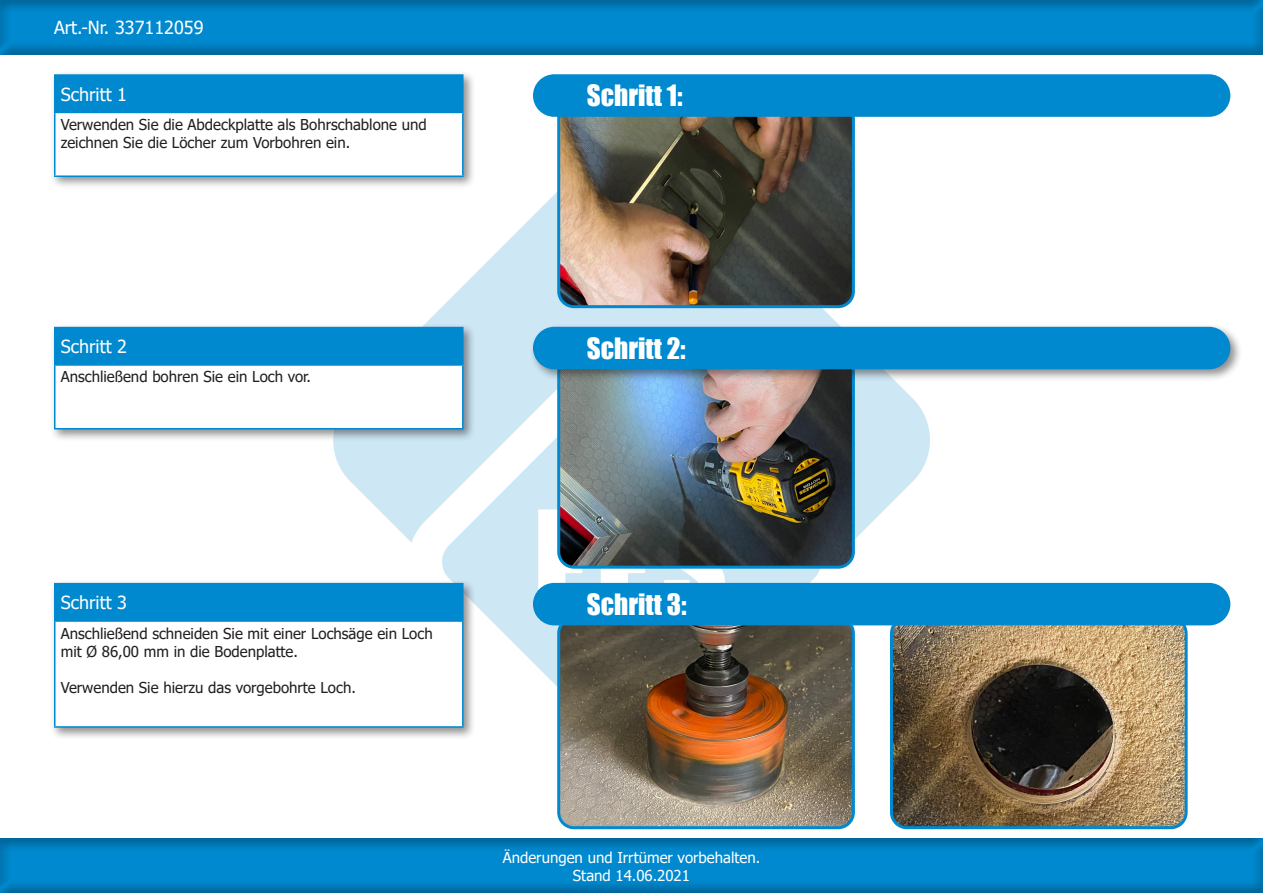
<style>
.page{position:relative;width:1263px;height:893px;background:#fff}
.page>*{position:absolute;margin:0;border:0;box-sizing:border-box;transform-origin:0 0}
.t1{font:27px "Impact";color:#fff}
.t2{font:18px "Tahoma";color:#fff}
.t3{font:15px/18px "Tahoma";color:#231f20}
.t4{font:15px/18px "Tahoma";color:#fff;text-align:center}
</style>
<div class="page">
<img style="left:333px;top:89px;width:784px;height:597px">
<div style="left:0;top:0;width:1263px;height:55px;background:#231f20;opacity:.5"></div>
<div style="left:50px;top:70px;width:426px;height:120px;background:#231f20;opacity:.5"></div>
<div style="left:55px;top:75px;width:408px;height:37px;background:#0089cf"></div>
<div style="left:55px;top:112px;width:408px;height:64px;background:#fff"></div>
<hr style="left:54px;top:112px;width:409px;height:1px;background:#0089cf">
<hr style="left:54px;top:74px;width:409px;height:2px;background:#0089cf">
<hr style="left:54px;top:76px;width:2px;height:36px;background:#0089cf">
<hr style="left:54px;top:113px;width:2px;height:62px;background:#0089cf">
<hr style="left:462px;top:113px;width:1px;height:62px;background:#0089cf">
<hr style="left:54px;top:175px;width:409px;height:2px;background:#0089cf">
<div style="left:50px;top:323px;width:426px;height:119px;background:#231f20;opacity:.5"></div>
<div style="left:55px;top:328px;width:408px;height:37px;background:#0089cf"></div>
<div style="left:55px;top:365px;width:408px;height:64px;background:#fff"></div>
<hr style="left:54px;top:364px;width:409px;height:2px;background:#0089cf">
<hr style="left:54px;top:327px;width:409px;height:1px;background:#0089cf">
<hr style="left:54px;top:328px;width:2px;height:36px;background:#0089cf">
<hr style="left:54px;top:366px;width:2px;height:62px;background:#0089cf">
<hr style="left:462px;top:366px;width:1px;height:62px;background:#0089cf">
<hr style="left:54px;top:428px;width:409px;height:1px;background:#0089cf">
<img style="left:559px;top:117px;width:294px;height:190px">
<div style="left:557px;top:96px;width:298px;height:212px;border:3px solid #0089cf;border-radius:15px"></div>
<img style="left:559px;top:382px;width:294px;height:185px">
<div style="left:557px;top:356px;width:298px;height:213px;border:3px solid #0089cf;border-radius:15px"></div>
<div style="left:533px;top:74px;width:697px;height:43px;background:#0089cf;border-radius:21px"></div>
<img style="left:561px;top:625px;width:290px;height:203px">
<div style="left:557px;top:617px;width:298px;height:212px;border:3px solid #0089cf;border-radius:15px"></div>
<img style="left:891px;top:625px;width:293px;height:203px">
<div style="left:890px;top:617px;width:298px;height:212px;border:3px solid #0089cf;border-radius:15px"></div>
<div style="left:529px;top:323px;width:713px;height:59px;background:#231f20;opacity:.5"></div>
<div style="left:533px;top:327px;width:697px;height:42px;background:#0089cf;border-radius:21px"></div>
<div style="left:50px;top:579px;width:426px;height:161px;background:#231f20;opacity:.5"></div>
<div style="left:55px;top:584px;width:408px;height:37px;background:#0089cf"></div>
<div style="left:55px;top:621px;width:408px;height:106px;background:#fff"></div>
<hr style="left:54px;top:620px;width:409px;height:2px;background:#0089cf">
<hr style="left:54px;top:583px;width:409px;height:1px;background:#0089cf">
<hr style="left:54px;top:584px;width:2px;height:36px;background:#0089cf">
<hr style="left:54px;top:622px;width:2px;height:104px;background:#0089cf">
<hr style="left:462px;top:622px;width:1px;height:104px;background:#0089cf">
<hr style="left:54px;top:726px;width:409px;height:2px;background:#0089cf">
<div style="left:533px;top:583px;width:697px;height:42px;background:#0089cf;border-radius:21px"></div>
<div style="left:0;top:837px;width:1263px;height:56px;background:#231f20;opacity:.5"></div>
<hr style="left:1262px;top:837px;width:1px;height:56px;background:#231f20;opacity:.5">
<p class="t2" style="left:54px;top:15px;width:151px">Art.-Nr. 337112059</p>
<p class="t2" style="left:61px;top:82px;width:68px">Schritt 1</p>
<p class="t3" style="left:61px;top:116px;width:368px">Verwenden Sie die Abdeckplatte als Bohrschablone und zeichnen Sie die Löcher zum Vorbohren ein.</p>
<p class="t2" style="left:61px;top:334px;width:68px">Schritt 2</p>
<p class="t3" style="left:61px;top:369px;width:252px">Anschließend bohren Sie ein Loch vor.</p>
<p class="t1" style="left:587px;top:75px;width:97px">Schritt 1:</p>
<p class="t1" style="left:587px;top:327px;width:100px">Schritt 2:</p>
<p class="t2" style="left:61px;top:591px;width:68px">Schritt 3</p>
<p class="t3" style="left:61px;top:625px;width:373px">Anschließend schneiden Sie mit einer Lochsäge ein Loch mit Ø 86,00 mm in die Bodenplatte.</p>
<p class="t3" style="left:61px;top:679px;width:297px">Verwenden Sie hierzu das vorgebohrte Loch.</p>
<p class="t1" style="left:587px;top:583px;width:101px">Schritt 3:</p>
<p class="t4" style="left:503px;top:849px;width:259px">Änderungen und Irrtümer vorbehalten.<br>Stand 14.06.2021</p>
</div>
